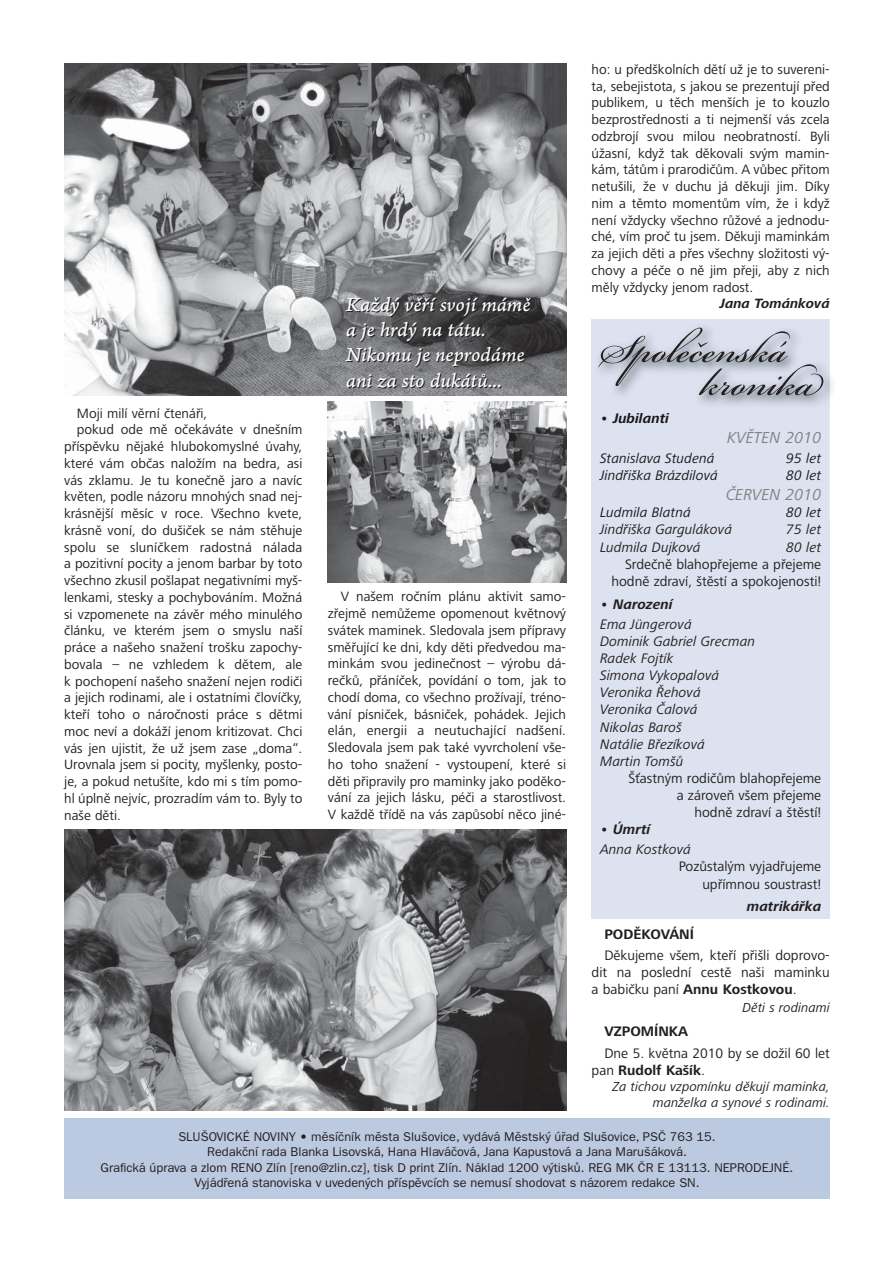
<style>
.page{position:relative;width:894px;height:1263px;background:#fff}
.page>*{position:absolute;margin:0;border:0;box-sizing:border-box;transform-origin:0 0}
.t1{font:60px "Bickham Script Pro";color:#231f20}
.t2{font:21px/25.2px "Arno Pro Italic Caption";letter-spacing:-.005em;color:#fff}
.t3{font:italic 16.5px "Frutiger Next LTCE";color:#808285}
.t4{font:14.25px/17.1px "Frutiger Next LTCE";color:#231f20;text-align:right}
.t5{font:italic 14.25px/17.1px "Frutiger Next LTCE";color:#231f20}
.t6{font:italic 14.25px "Frutiger Next LTCE";color:#19171d}
.t7{font:italic 700 14.25px "Frutiger Next LTCE";color:#231f20}
.t8{font:700 14.25px "Frutiger Next LTCE";color:#231f20}
.t9{font:italic 700 14.25px "Frutiger Next LTCE";color:#19171d}
.t10{font:13.95px/16.8px "Frutiger Next LTCE";color:#231f20;text-align:justify}
.t11{font:italic 700 13.95px "Frutiger Next LTCE";color:#231f20}
.t12{font:italic 13.5px/16.2px "Frutiger Next LTCE";color:#231f20;text-align:right}
.t13{font:12.75px/15.3px "ITC Franklin Gothic CE";color:#231f20;text-align:center}
.s1{font-weight:700}
</style>
<div class="page">
<div style="left:64px;top:1118px;width:766px;height:81px;background:#bbc9e1"></div>
<div style="left:591px;top:319px;width:239px;height:599px;background:#dce2ef"></div>
<img style="left:599px;top:328px;width:234px;height:191px">
<img style="left:602px;top:413px;width:67px;height:10px">
<img style="left:600px;top:429px;width:220px;height:14px">
<img style="left:600px;top:453px;width:221px;height:10px">
<img style="left:599px;top:470px;width:222px;height:10px">
<img style="left:727px;top:486px;width:93px;height:14px">
<img style="left:600px;top:507px;width:221px;height:10px">
<img style="left:328px;top:401px;width:238px;height:181px">
<img style="left:64px;top:63px;width:502px;height:332px">
<img style="left:64px;top:829px;width:502px;height:281px">
<p class="t10" style="left:77px;top:406px;width:132px">Moji milí věrní čtenáři,</p>
<p class="t10" style="left:77px;top:423px;width:227px">pokud ode mě očekáváte v dnešním</p>
<p class="t10" style="left:64px;top:439px;width:240px">příspěvku nějaké hlubokomyslné úvahy,</p>
<p class="t10" style="left:64px;top:456px;width:240px">které vám občas naložím na bedra, asi</p>
<p class="t10" style="left:64px;top:473px;width:240px">vás zklamu. Je tu konečně jaro a navíc</p>
<p class="t10" style="left:64px;top:490px;width:240px">květen, podle názoru mnohých snad nej-</p>
<p class="t10" style="left:64px;top:506px;width:240px">krásnější měsíc v roce. Všechno kvete,</p>
<p class="t10" style="left:64px;top:523px;width:240px">krásně voní, do dušiček se nám stěhuje</p>
<p class="t10" style="left:64px;top:540px;width:240px">spolu se sluníčkem radostná nálada</p>
<p class="t10" style="left:64px;top:557px;width:240px">a pozitivní pocity a jenom barbar by toto</p>
<p class="t10" style="left:64px;top:573px;width:240px">všechno zkusil pošlapat negativními myš-</p>
<p class="t10" style="left:64px;top:590px;width:240px">lenkami, stesky a pochybováním. Možná</p>
<p class="t10" style="left:64px;top:607px;width:240px">si vzpomenete na závěr mého minulého</p>
<p class="t10" style="left:64px;top:623px;width:240px">článku, ve kterém jsem o smyslu naší</p>
<p class="t10" style="left:64px;top:640px;width:240px">práce a našeho snažení trošku zapochy-</p>
<p class="t10" style="left:64px;top:657px;width:240px">bovala – ne vzhledem k dětem, ale</p>
<p class="t10" style="left:64px;top:674px;width:240px">k pochopení našeho snažení nejen rodiči</p>
<p class="t10" style="left:64px;top:690px;width:240px">a jejich rodinami, ale i ostatními človíčky,</p>
<p class="t10" style="left:64px;top:707px;width:240px">kteří toho o náročnosti práce s dětmi</p>
<p class="t10" style="left:64px;top:724px;width:240px">moc neví a dokáží jenom kritizovat. Chci</p>
<p class="t10" style="left:64px;top:741px;width:240px">vás jen ujistit, že už jsem zase „doma“.</p>
<p class="t10" style="left:64px;top:757px;width:240px">Urovnala jsem si pocity, myšlenky, posto-</p>
<p class="t10" style="left:64px;top:774px;width:240px">je, a pokud netušíte, kdo mi s tím pomo-</p>
<p class="t10" style="left:64px;top:791px;width:240px">hl úplně nejvíc, prozradím vám to. Byly to</p>
<p class="t10" style="left:64px;top:808px;width:58px">naše děti.</p>
<h2 class="t2" style="left:346px;top:291px;width:186px">Každý věří svojí mámě a je hrdý na tátu.<br>Nikomu je neprodáme ani za sto dukátů...</h2>
<p class="t10" style="left:328px;top:589px;width:240px;text-indent:13px">V našem ročním plánu aktivit samo&shy;zřejmě nemůžeme opomenout květnový svátek maminek. Sledovala jsem přípravy směřující ke dni, kdy děti předvedou ma&shy;minkám svou jedinečnost – výrobu dá&shy;rečků, přáníček, povídání o tom, jak to chodí doma, co všechno prožívají, tréno&shy;vání písniček, básniček, pohádek. Jejich elán, energii a neutuchající nadšení.<br>Sledovala jsem pak také vyvrcholení vše&shy;ho toho snažení - vystoupení, které si děti připravily pro maminky jako poděko&shy;vání za jejich lásku, péči a starostlivost.<br>V každě třídě na vás zapůsobí něco jiné-</p>
<p class="t10" style="left:591px;top:62px;width:240px">ho: u předškolních dětí už je to suvereni&shy;ta, sebejistota, s jakou se prezentují před publikem, u těch menších je to kouzlo bezprostřednosti a ti nejmenší vás zcela odzbrojí svou milou neobratností. Byli úžasní, když tak děkovali svým mamin&shy;kám, tátům i prarodičům. A vůbec přitom netušili, že v duchu já děkuji jim. Díky nim a těmto momentům vím, že i když není vždycky všechno růžové a jednodu&shy;ché, vím proč tu jsem. Děkuji maminkám za jejich děti a přes všechny složitosti vý&shy;chovy a péče o ně jim přeji, aby z nich měly vždycky jenom radost.</p>
<p class="t11" style="left:720px;top:298px;width:111px">Jana Tománková</p>
<h1 class="t1" style="left:600px;top:306px;width:188px">Společenská</h1>
<h1 class="t1" style="left:701px;top:339px;width:121px">kronika</h1>
<p class="t9" style="left:600px;top:413px;width:70px">• Jubilanti</p>
<p class="t3" style="left:727px;top:431px;width:96px">KVĚTEN 2010</p>
<p class="t6" style="left:600px;top:453px;width:116px">Stanislava Studená</p>
<p class="t6" style="left:786px;top:453px;width:36px">95 let</p>
<p class="t6" style="left:600px;top:470px;width:119px">Jindřiška Brázdilová</p>
<p class="t6" style="left:786px;top:470px;width:36px">80 let</p>
<p class="t3" style="left:726px;top:488px;width:97px">ČERVEN 2010</p>
<p class="t6" style="left:600px;top:507px;width:92px">Ludmila Blatná</p>
<p class="t6" style="left:786px;top:507px;width:36px">80 let</p>
<p class="t5" style="left:600px;top:522px;width:133px">Jindřiška Garguláková</p>
<p class="t5" style="left:786px;top:522px;width:36px">75 let</p>
<p class="t5" style="left:600px;top:539px;width:102px">Ludmila Dujková</p>
<p class="t5" style="left:786px;top:539px;width:36px">80 let</p>
<p class="t4" style="left:611px;top:556px;width:211px">Srdečně blahopřejeme a přejeme hodně zdraví, štěstí a spokojenosti!</p>
<p class="t7" style="left:600px;top:598px;width:74px">• Narození</p>
<p class="t5" style="left:600px;top:617px;width:157px">Ema Jüngerová<br>Dominik Gabriel Grecman<br>Radek Fojtík<br>Simona Vykopalová<br>Veronika Řehová<br>Veronika Čalová<br>Nikolas Baroš<br>Natálie Březíková<br>Martin Tomšů</p>
<p class="t4" style="left:628px;top:771px;width:194px">Šťastným rodičům blahopřejeme a zároveň všem přejeme<br>hodně zdraví a štěstí!</p>
<p class="t7" style="left:600px;top:824px;width:52px">• Úmrtí</p>
<p class="t5" style="left:600px;top:842px;width:92px">Anna Kostková</p>
<p class="t4" style="left:679px;top:859px;width:144px">Pozůstalým vyjadřujeme upřímnou soustrast!</p>
<p class="t7" style="left:747px;top:900px;width:76px">matrikářka</p>
<p class="t8" style="left:604px;top:928px;width:91px">PODĚKOVÁNÍ</p>
<p class="t4" style="left:591px;top:948px;width:240px;text-align:justify;text-indent:13px">Děkujeme všem, kteří přišli doprovo&shy;dit na poslední cestě naši maminku a babičku paní <span class="s1">Annu Kostkovou</span>.</p>
<p class="t12" style="left:742px;top:1000px;width:89px">Děti s rodinami</p>
<p class="t8" style="left:604px;top:1026px;width:85px">VZPOMÍNKA</p>
<p class="t4" style="left:591px;top:1045px;width:240px;text-align:left;text-indent:13px">Dne 5. května 2010 by se dožil 60 let pan <span class="s1">Rudolf Kašík</span>.</p>
<p class="t12" style="left:612px;top:1079px;width:219px">Za tichou vzpomínku děkují maminka, manželka a synové s rodinami.</p>
<p class="t13" style="left:101px;top:1130px;width:694px">SLUŠOVICKÉ NOVINY • měsíčník města Slušovice, vydává Městský úřad Slušovice, PSČ 763 15.<br>Redakční rada Blanka Lisovská, Hana Hlaváčová, Jana Kapustová a Jana Marušáková.<br>Grafická úprava a zlom RENO Zlín [reno@zlin.cz], tisk D print Zlín. Náklad 1200 výtisků. REG MK ČR E 13113. NEPRODEJNÉ.<br>Vyjádřená stanoviska v uvedených příspěvcích se nemusí shodovat s názorem redakce SN.</p>
</div>
